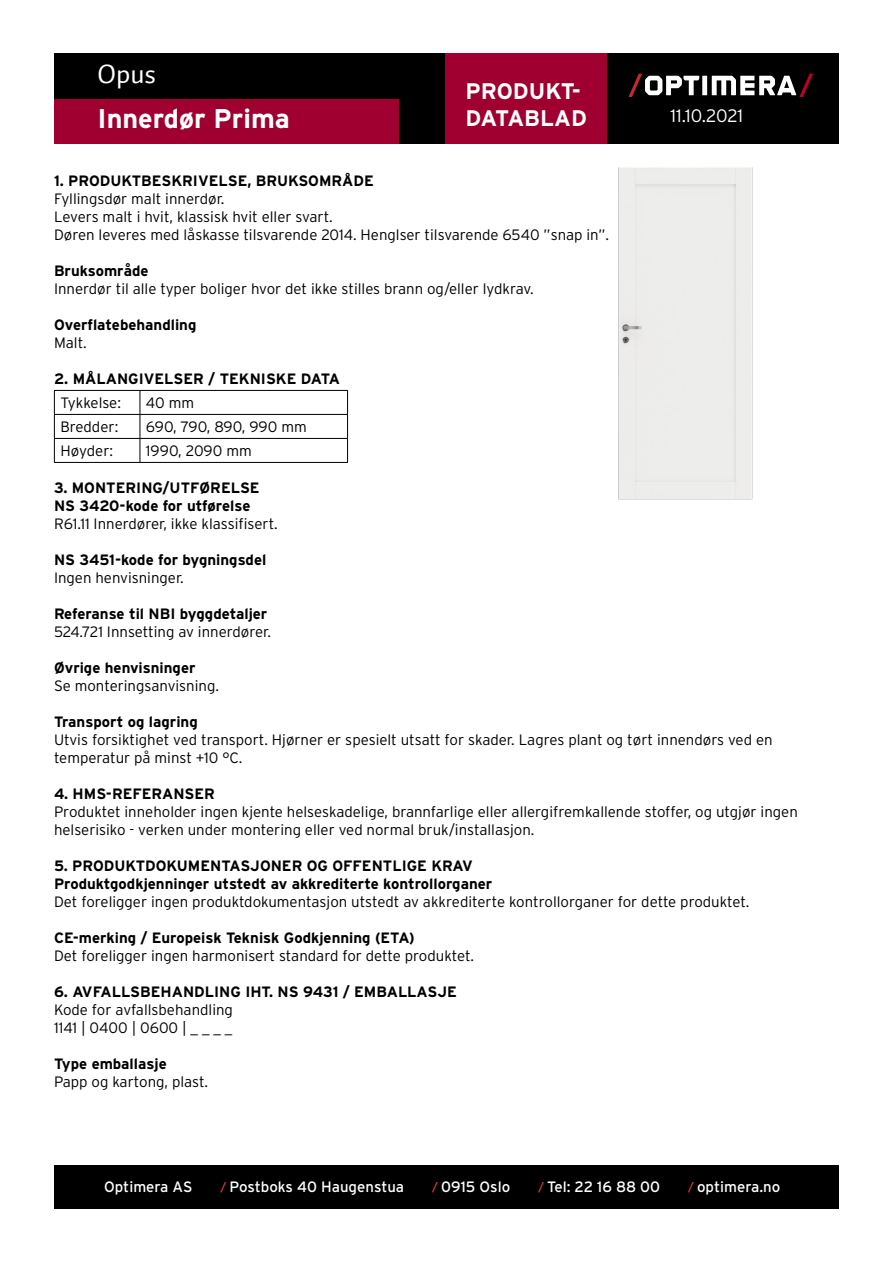
<style>
.page{position:relative;width:893px;height:1263px;background:#fff}
.page>*{position:absolute;margin:0;border:0;box-sizing:border-box;transform-origin:0 0}
.t1{font:700 27px "Interstate";color:#fff}
.t2{font:27px "Auto 1";color:#fff}
.t3{font:700 22.5px/27px "Interstate";color:#fff}
.t4{font:300 18px "Interstate";color:#fff}
.t5{font:300 15px/18px "Interstate";color:#000}
.t6{font:700 15px/18px "Interstate";color:#000}
.t7{font:15px "Interstate";color:#fff}
</style>
<div class="page">
<div style="left:54px;top:98px;width:785px;height:45px;background:#a0002f"></div>
<div style="left:54px;top:53px;width:785px;height:46px;background:#000"></div>
<div style="left:54px;top:1165px;width:785px;height:44px;background:#000"></div>
<svg style="left:220px;top:1182px;width:6px;height:10px"></svg>
<svg style="left:432px;top:1182px;width:6px;height:10px"></svg>
<svg style="left:538px;top:1182px;width:6px;height:10px"></svg>
<svg style="left:688px;top:1182px;width:6px;height:10px"></svg>
<div style="left:446px;top:59px;width:393px;height:84px;background:#000"></div>
<div style="left:702px;top:76px;width:5px;height:19px;background:#fff"></div>
<svg style="left:712px;top:74px;width:101px;height:23px"></svg>
<svg style="left:628px;top:74px;width:71px;height:23px"></svg>
<div style="left:444px;top:53px;width:163px;height:90px;background:#a0002f"></div>
<div style="left:399px;top:53px;width:45px;height:90px;background:#000"></div>
<hr style="left:54px;top:390px;width:86px;height:1px;background:#000">
<hr style="left:140px;top:390px;width:208px;height:1px;background:#000">
<hr style="left:54px;top:414px;width:86px;height:1px;background:#000">
<hr style="left:140px;top:414px;width:208px;height:1px;background:#000">
<hr style="left:54px;top:438px;width:86px;height:1px;background:#000">
<svg style="left:54px;top:391px;width:1px;height:71px"></svg>
<hr style="left:140px;top:438px;width:208px;height:1px;background:#000">
<svg style="left:140px;top:391px;width:1px;height:71px"></svg>
<svg style="left:347px;top:391px;width:1px;height:71px"></svg>
<hr style="left:54px;top:462px;width:86px;height:1px;background:#000">
<hr style="left:140px;top:462px;width:208px;height:1px;background:#000">
<div style="left:618px;top:167px;width:135px;height:333px;background:#ededeb"></div>
<h1 class="t2" style="left:98px;top:57px;width:60px">Opus</h1>
<h1 class="t1" style="left:98px;top:104px;width:194px">Innerdør Prima</h1>
<h2 class="t3" style="left:465px;top:78px;width:123px">PRODUKT-<br>DATABLAD</h2>
<p class="t4" style="left:670px;top:106px;width:74px">11.10.2021</p>
<p class="t6" style="left:54px;top:172px;width:321px">1. PRODUKTBESKRIVELSE, BRUKSOMRÅDE</p>
<p class="t5" style="left:54px;top:190px;width:557px">Fyllingsdør malt innerdør.<br>Levers malt i hvit, klassisk hvit eller svart.<br>Døren leveres med låskasse tilsvarende 2014. Henglser tilsvarende 6540 ”snap in”.</p>
<p class="t6" style="left:54px;top:262px;width:96px">Bruksområde</p>
<p class="t5" style="left:54px;top:280px;width:481px">Innerdør til alle typer boliger hvor det ikke stilles brann og/eller lydkrav.</p>
<p class="t6" style="left:54px;top:316px;width:144px">Overflatebehandling</p>
<p class="t5" style="left:54px;top:334px;width:34px">Malt.</p>
<p class="t6" style="left:54px;top:370px;width:288px">2. MÅLANGIVELSER / TEKNISKE DATA</p>
<p class="t5" style="left:60px;top:394px;width:62px">Tykkelse:</p>
<p class="t5" style="left:146px;top:394px;width:50px">40 mm</p>
<p class="t5" style="left:60px;top:418px;width:59px">Bredder:</p>
<p class="t5" style="left:146px;top:418px;width:162px">690, 790, 890, 990 mm</p>
<p class="t5" style="left:60px;top:442px;width:54px">Høyder:</p>
<p class="t5" style="left:146px;top:442px;width:107px">1990, 2090 mm</p>
<p class="t6" style="left:54px;top:478px;width:207px">3. MONTERING/UTFØRELSE<br>NS 3420-kode for utførelse</p>
<p class="t5" style="left:54px;top:514px;width:225px">R61.11 Innerdører, ikke klassifisert.</p>
<p class="t6" style="left:54px;top:550px;width:214px">NS 3451-kode for bygningsdel</p>
<p class="t5" style="left:54px;top:568px;width:131px">Ingen henvisninger.</p>
<p class="t6" style="left:54px;top:604px;width:215px">Referanse til NBI byggdetaljer</p>
<p class="t5" style="left:54px;top:622px;width:219px">524.721 Innsetting av innerdører.</p>
<p class="t6" style="left:54px;top:658px;width:143px">Øvrige henvisninger</p>
<p class="t5" style="left:54px;top:676px;width:167px">Se monteringsanvisning.</p>
<p class="t6" style="left:54px;top:712px;width:145px">Transport og lagring</p>
<p class="t5" style="left:54px;top:730px;width:720px">Utvis forsiktighet ved transport. Hjørner er spesielt utsatt for skader. Lagres plant og tørt innendørs ved en temperatur på minst +10 °C.</p>
<p class="t6" style="left:54px;top:784px;width:162px">4. HMS-REFERANSER</p>
<p class="t5" style="left:54px;top:802px;width:745px">Produktet inneholder ingen kjente helseskadelige, brannfarlige eller allergifremkallende stoffer, og utgjør ingen helserisiko - verken under montering eller ved normal bruk/installasjon.</p>
<p class="t6" style="left:54px;top:856px;width:440px">5. PRODUKTDOKUMENTASJONER OG OFFENTLIGE KRAV<br>Produktgodkjenninger utstedt av akkrediterte kontrollorganer</p>
<p class="t5" style="left:54px;top:892px;width:697px">Det foreligger ingen produktdokumentasjon utstedt av akkrediterte kontrollorganer for dette produktet.</p>
<p class="t6" style="left:54px;top:928px;width:362px">CE-merking / Europeisk Teknisk Godkjenning (ETA)</p>
<p class="t5" style="left:54px;top:946px;width:421px">Det foreligger ingen harmonisert standard for dette produktet.</p>
<p class="t6" style="left:54px;top:982px;width:404px">6. AVFALLSBEHANDLING IHT. NS 9431 / EMBALLASJE</p>
<p class="t5" style="left:54px;top:1000px;width:180px">Kode for avfallsbehandling<br>1141 | 0400 | 0600 | _ _ _ _</p>
<p class="t6" style="left:54px;top:1054px;width:114px">Type emballasje</p>
<p class="t5" style="left:54px;top:1072px;width:156px">Papp og kartong, plast.</p>
<p class="t7" style="left:104px;top:1178px;width:90px">Optimera AS</p>
<p class="t7" style="left:230px;top:1178px;width:176px">Postboks 40 Haugenstua</p>
<p class="t7" style="left:441px;top:1178px;width:71px">0915 Oslo</p>
<p class="t7" style="left:547px;top:1178px;width:114px">Tel: 22 16 88 00</p>
<p class="t7" style="left:697px;top:1178px;width:85px">optimera.no</p>
</div>
